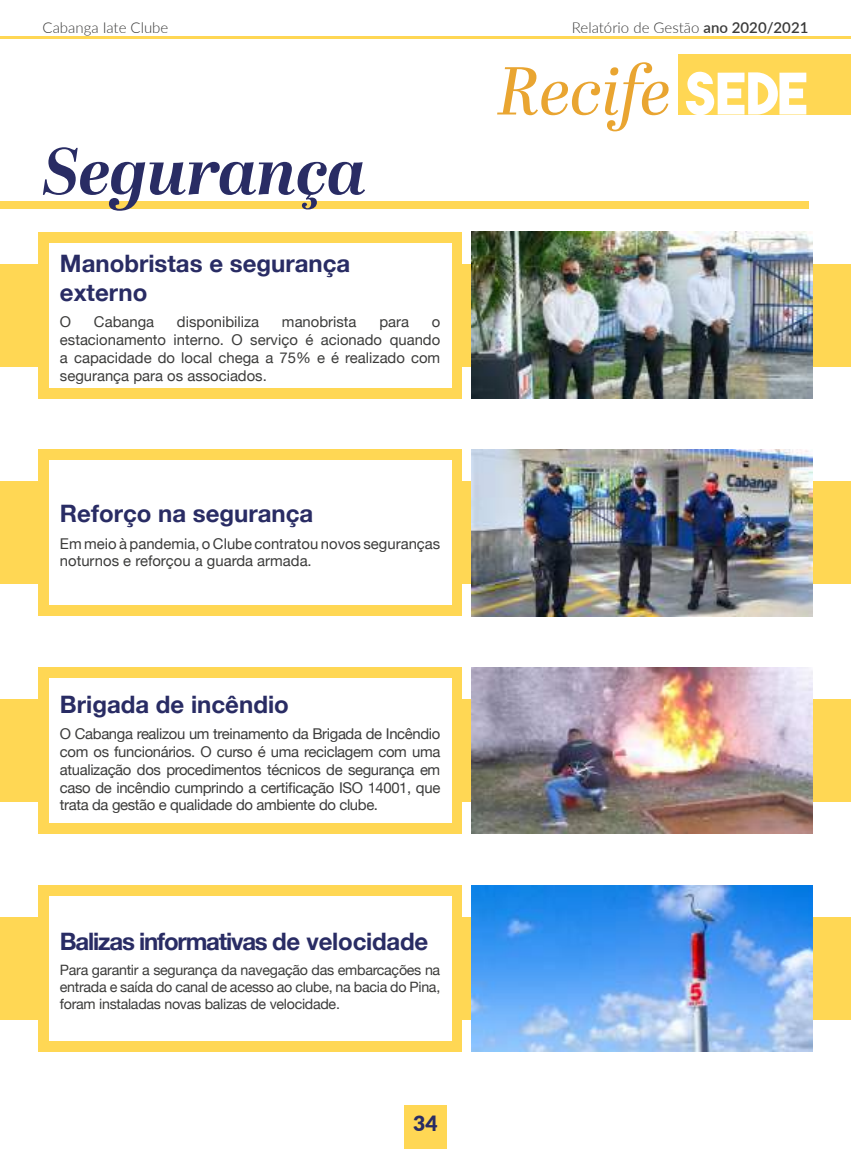
<style>
.page{position:relative;width:851px;height:1149px;background:#fff}
.page>*{position:absolute;margin:0;border:0;box-sizing:border-box;transform-origin:0 0}
.t1{font:italic 67.5px "Abril Display";letter-spacing:-.01em;color:#e9a531}
.t2{font:italic 700 66px "Abril Display";letter-spacing:-.005em;color:#292c64}
.t3{font:700 24px/28.8px "Helvetica Neue";color:#292c64}
.t4{font:700 24px "Helvetica Neue";letter-spacing:-.05em;color:#292c64}
.t5{font:900 21px "Lato";color:#292c64}
.t6{font:300 15px "Lato";color:#3c3c3b}
.t7{font:14.85px/17.9px "Helvetica Neue";color:#3c3c3b;text-align:justify}
.t8{font:14.25px/17.1px "Helvetica Neue";letter-spacing:-.02em;color:#3c3c3b;text-align:justify}
.s1{font-weight:600}
.s2{font-family:"The Bold Font";font-style:normal;font-size:57px;color:#fff}
</style>
<div class="page">
<hr style="left:0;top:36px;width:850px;height:2px;background:#ffd754">
<div style="left:404px;top:1104px;width:42px;height:44px;background:#ffd754"></div>
<div style="left:0;top:699px;width:850px;height:102px;background:#ffd754"></div>
<div style="left:0;top:916px;width:850px;height:103px;background:#ffd754"></div>
<div style="left:0;top:201px;width:808px;height:7px;background:#ffd754"></div>
<div style="left:678px;top:54px;width:172px;height:61px;background:#ffd754"></div>
<div style="left:0;top:481px;width:850px;height:103px;background:#ffd754"></div>
<div style="left:0;top:264px;width:850px;height:102px;background:#ffd754"></div>
<div style="left:39px;top:667px;width:422px;height:166px;background:#ffd754"></div>
<div style="left:49px;top:678px;width:402px;height:144px;background:#fff"></div>
<img style="left:471px;top:232px;width:341px;height:166px">
<div style="left:39px;top:232px;width:422px;height:166px;background:#ffd754"></div>
<div style="left:39px;top:449px;width:422px;height:167px;background:#ffd754"></div>
<div style="left:49px;top:243px;width:402px;height:144px;background:#fff"></div>
<div style="left:49px;top:460px;width:402px;height:145px;background:#fff"></div>
<img style="left:471px;top:667px;width:341px;height:166px">
<img style="left:471px;top:449px;width:341px;height:167px">
<div style="left:39px;top:884px;width:422px;height:167px;background:#ffd754"></div>
<div style="left:49px;top:895px;width:402px;height:145px;background:#fff"></div>
<img style="left:471px;top:885px;width:341px;height:166px">
<p class="t6" style="left:43px;top:17px;width:127px">Cabanga Iate Clube</p>
<p class="t6" style="left:571px;top:17px;width:238px">Relatório de Gestão <span class="s1">ano 2020/2021</span></p>
<h2 class="t2" style="left:43px;top:124px;width:324px">Segurança</h2>
<h3 class="t3" style="left:60px;top:248px;width:292px">Manobristas e segurança externo</h3>
<p class="t7" style="left:60px;top:312px;width:13px">O</p>
<p class="t7" style="left:94px;top:312px;width:62px">Cabanga</p>
<p class="t7" style="left:177px;top:312px;width:84px">disponibiliza</p>
<p class="t7" style="left:282px;top:312px;width:76px">manobrista</p>
<p class="t7" style="left:379px;top:312px;width:31px">para</p>
<p class="t7" style="left:60px;top:312px;width:382px;text-indent:372px">o estacionamento interno. O serviço é acionado quando a capacidade do local chega a 75% e é realizado com segurança para os associados.</p>
<h3 class="t3" style="left:60px;top:498px;width:255px">Reforço na segurança</h3>
<p class="t7" style="left:60px;top:534px;width:382px">Em meio à pandemia, o Clube contratou novos seguranças noturnos e reforçou a guarda armada.</p>
<h3 class="t3" style="left:60px;top:689px;width:230px">Brigada de incêndio</h3>
<p class="t7" style="left:60px;top:724px;width:382px">O Cabanga realizou um treinamento da Brigada de Incêndio com os funcionários. O curso é uma reciclagem com uma atualização dos procedimentos técnicos de segurança em caso de incêndio cumprindo a certificação ISO 14001, que trata da gestão e qualidade do ambiente do clube.</p>
<h3 class="t4" style="left:60px;top:925px;width:370px">Balizas informativas de velocidade</h3>
<p class="t8" style="left:60px;top:961px;width:382px">Para garantir a segurança da navegação das embarcações na entrada e saída do canal de acesso ao clube, na bacia do Pina, foram instaladas novas balizas de velocidade.</p>
<h3 class="t5" style="left:413px;top:1106px;width:26px">34</h3>
<h1 class="t1" style="left:497px;top:43px;width:312px">Recife <span class="s2">Sede</span></h1>
</div>
